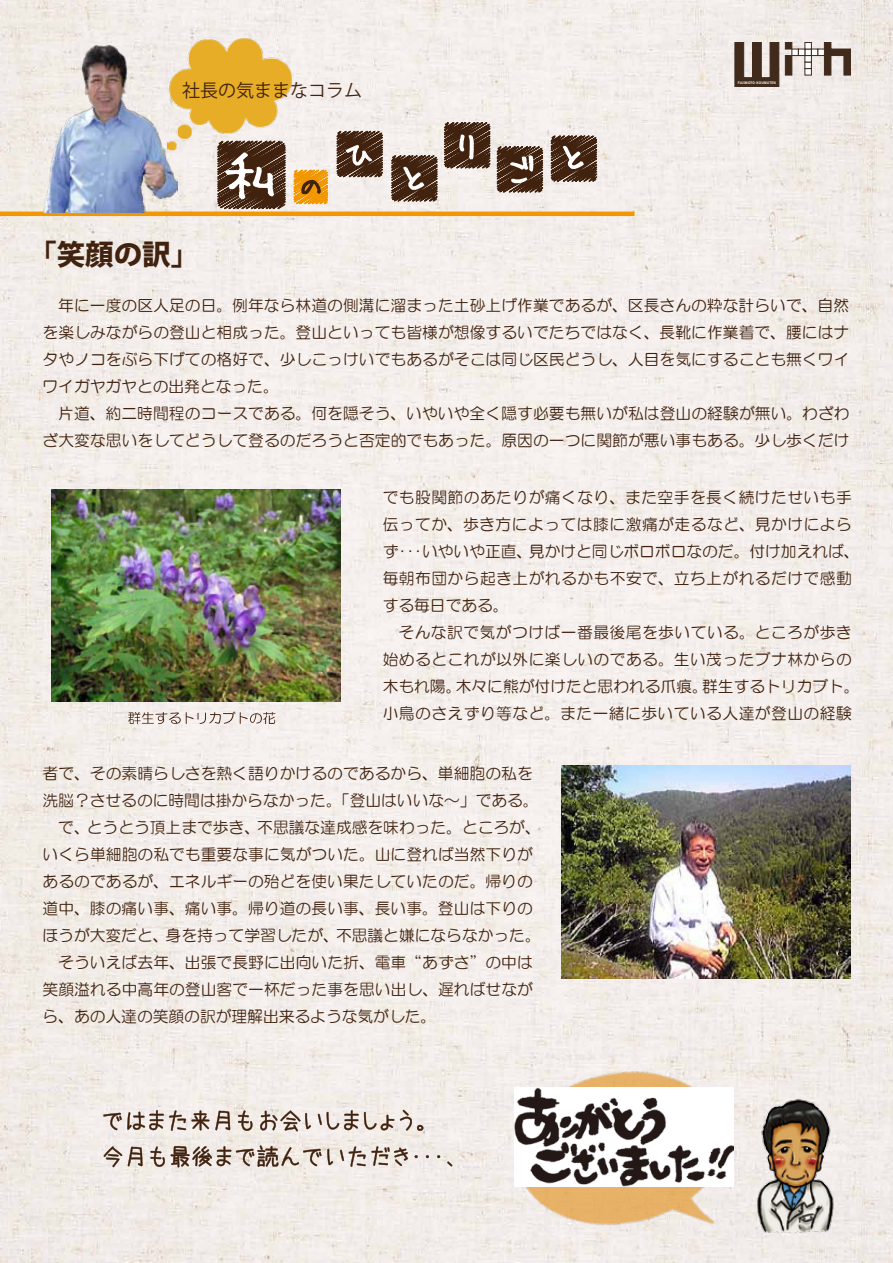
<style>
.page{position:relative;width:893px;height:1263px;background:#fff}
.page>*{position:absolute;margin:0;border:0;box-sizing:border-box;transform-origin:0 0}
.t1{font:800 28.5px "Koz Go Pro";color:#41220f}
.t2{font:18px "Koz Go Pro";color:#41220f}
.t3{font:15.75px/27px "HG Maru Gothic MPRO";letter-spacing:.005em;color:#41220f}
.t4{font:15.75px/27px "HG Maru Gothic MPRO";letter-spacing:.03em;color:#41220f}
.t5{font:700 3.3px "Koz Go Pro";letter-spacing:.05em;color:#fff}
</style>
<div class="page">
<img style="left:0;top:0;width:893px;height:1263px">
<img style="left:501px;top:1053px;width:241px;height:205px">
<img style="left:168px;top:37px;width:124px;height:47px">
<svg style="left:149px;top:84px;width:516px;height:165px"></svg>
<hr style="left:0;top:212px;width:634px;height:4px;background:#f39700">
<img style="left:34px;top:43px;width:143px;height:170px">
<svg style="left:734px;top:42px;width:45px;height:45px"></svg>
<div style="left:785px;top:55px;width:7px;height:20px;background:#402a1b"></div>
<div style="left:785px;top:42px;width:7px;height:7px;background:#402a1b"></div>
<svg style="left:824px;top:42px;width:27px;height:33px"></svg>
<div style="left:792px;top:49px;width:7px;height:7px;background:#fff;border:1px solid #402a1b"></div>
<div style="left:805px;top:68px;width:7px;height:7px;background:#fff;border:1px solid #402a1b"></div>
<div style="left:805px;top:62px;width:7px;height:7px;background:#fff;border:1px solid #402a1b"></div>
<div style="left:805px;top:55px;width:7px;height:7px;background:#fff;border:1px solid #402a1b"></div>
<div style="left:805px;top:49px;width:7px;height:7px;background:#fff;border:1px solid #402a1b"></div>
<div style="left:798px;top:49px;width:7px;height:7px;background:#fff;border:1px solid #402a1b"></div>
<div style="left:811px;top:49px;width:7px;height:7px;background:#fff;border:1px solid #402a1b"></div>
<div style="left:805px;top:42px;width:7px;height:7px;background:#fff;border:1px solid #402a1b"></div>
<div style="left:818px;top:49px;width:7px;height:7px;background:#fff;border:1px solid #402a1b"></div>
<svg style="left:103px;top:1110px;width:106px;height:21px"></svg>
<svg style="left:215px;top:1110px;width:15px;height:20px"></svg>
<svg style="left:238px;top:1110px;width:15px;height:21px"></svg>
<svg style="left:260px;top:1110px;width:134px;height:21px"></svg>
<svg style="left:400px;top:1110px;width:23px;height:21px"></svg>
<svg style="left:104px;top:1146px;width:18px;height:21px"></svg>
<svg style="left:128px;top:1146px;width:15px;height:20px"></svg>
<svg style="left:150px;top:1146px;width:15px;height:21px"></svg>
<svg style="left:171px;top:1145px;width:237px;height:22px"></svg>
<svg style="left:447px;top:1161px;width:5px;height:5px"></svg>
<img style="left:514px;top:1088px;width:220px;height:98px">
<img style="left:755px;top:1095px;width:82px;height:140px">
<img style="left:51px;top:489px;width:289px;height:213px">
<img style="left:562px;top:765px;width:288px;height:213px">
<svg style="left:128px;top:711px;width:147px;height:13px"></svg>
<p class="t2" style="left:182px;top:79px;width:181px">社長の気ままなコラム</p>
<p class="t5" style="left:738px;top:80px;width:39px">FUJIMOTO-KOUMUTEN</p>
<h1 class="t1" style="left:28px;top:236px;width:173px">「笑顔の訳」</h1>
<p class="t3" style="left:43px;top:292px;width:809px">　年に一度の区人足の日。例年なら林道の側溝に溜まった土砂上げ作業であるが、区長さんの粋な計らいで、自然を楽しみながらの登山と相成った。登山といっても皆様が想像するいでたちではなく、長靴に作業着で、腰にはナタやノコをぶら下げての格好で、少しこっけいでもあるがそこは同じ区民どうし、人目を気にすることも無くワイワイガヤガヤとの出発となった。<br>　片道、約二時間程のコースである。何を隠そう、いやいや全く隠す必要も無いが私は登山の経験が無い。わざわざ大変な思いをしてどうして登るのだろうと否定的でもあった。原因の一つに関節が悪い事もある。少し歩くだけ</p>
<p class="t4" style="left:383px;top:483px;width:478px">でも股関節のあたりが痛くなり、また空手を長く続けたせいも手伝ってか、歩き方によっては膝に激痛が走るなど、見かけによらず･･･いやいや正直、見かけと同じボロボロなのだ。付け加えれば、毎朝布団から起き上がれるかも不安で、立ち上がれるだけで感動する毎日である。<br>　そんな訳で気がつけば一番最後尾を歩いている。ところが歩き始めるとこれが以外に楽しいのである。生い茂ったブナ林からの木もれ陽。木々に熊が付けたと思われる爪痕。群生するトリカブト。小鳥のさえずり等など。また一緒に歩いている人達が登山の経験</p>
<p class="t3" style="left:43px;top:760px;width:500px">者で、その素晴らしさを熱く語りかけるのであるから、単細胞の私を洗脳？させるのに時間は掛からなかった。「登山はいいな～」である。　で、とうとう頂上まで歩き、不思議な達成感を味わった。ところが、いくら単細胞の私でも重要な事に気がついた。山に登れば当然下りがあるのであるが、エネルギーの殆どを使い果たしていたのだ。帰りの道中、膝の痛い事、痛い事。帰り道の長い事、長い事。登山は下りのほうが大変だと、身を持って学習したが、不思議と嫌にならなかった。　そういえば去年、出張で長野に出向いた折、電車“あずさ”の中は笑顔溢れる中高年の登山客で一杯だった事を思い出し、遅ればせながら、あの人達の笑顔の訳が理解出来るような気がした。</p>
</div>
